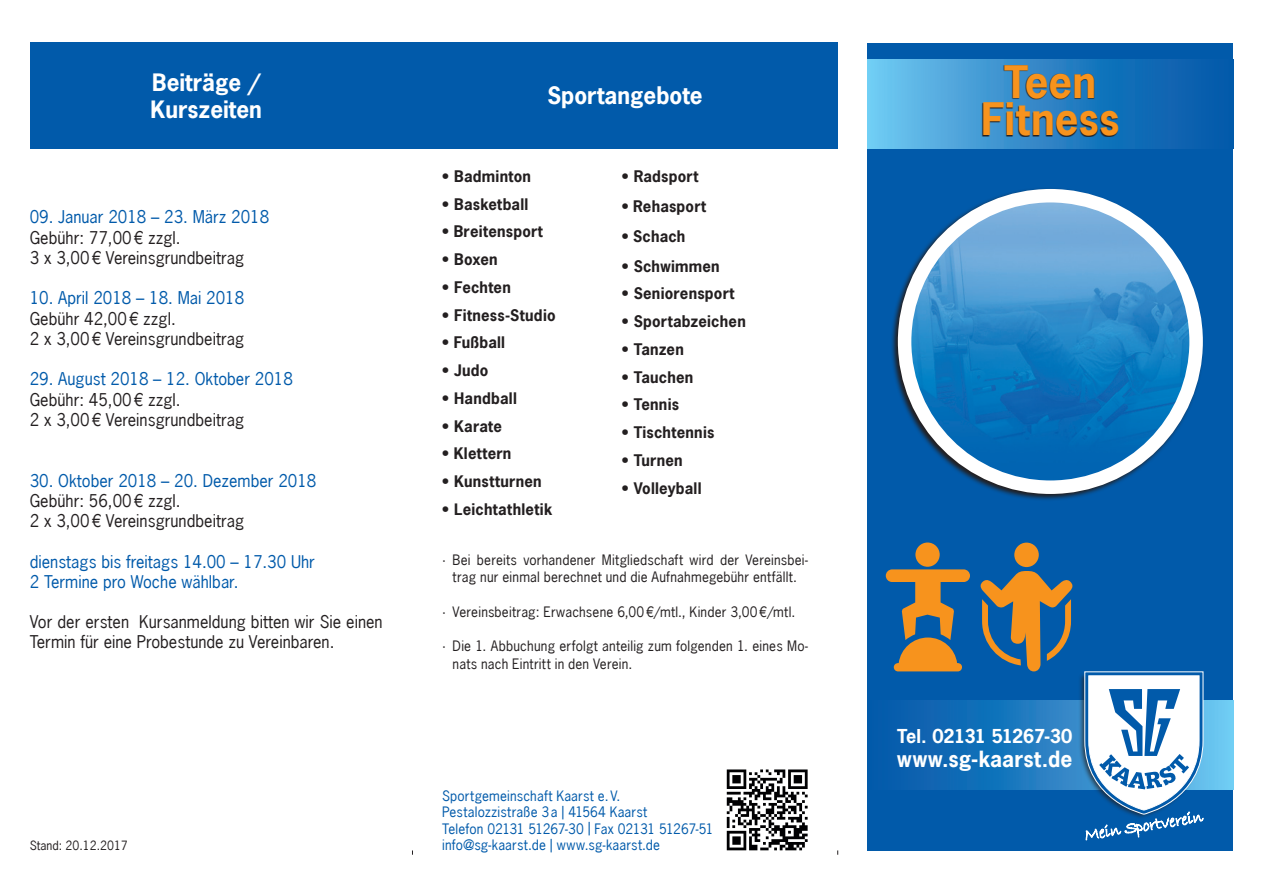
<style>
.page{position:relative;width:1263px;height:893px;background:#fff}
.page>*{position:absolute;margin:0;border:0;box-sizing:border-box;transform-origin:0 0}
.t1{font:700 42px/37.5px "News Gothic LT";color:#f7931d;text-align:center}
.t2{font:700 22.5px/27px "News Gothic LT";color:#fff}
.t3{font:700 21px "News Gothic LT";letter-spacing:.01em;color:#fff}
.t4{font:700 18px "News Gothic LT";letter-spacing:-.045em;color:#fff}
.t5{font:16.5px/20.2px "News Gothic LT";color:#231f20}
.t6{font:16.5px/20.2px "News Gothic LT";color:#015aaa}
.t7{font:700 15px "News Gothic LT";letter-spacing:.015em;color:#231f20}
.t8{font:13.5px/17.2px "News Gothic LT";letter-spacing:.015em;color:#231f20;text-align:center}
.t9{font:13.5px/16.5px "News Gothic LT";letter-spacing:.01em;color:#015aaa}
.t10{font:12px "News Gothic LT";color:#231f20}
</style>
<div class="page">
<div style="left:867px;top:43px;width:366px;height:807px;background:#015aaa"></div>
<div style="left:867px;top:60px;width:366px;height:89px;background:linear-gradient(to right,#6bc3ee,#004fa4)"></div>
<div style="left:30px;top:43px;width:808px;height:106px;background:#015aaa"></div>
<svg style="left:908px;top:701px;width:325px;height:89px"></svg>
<svg style="left:891px;top:188px;width:312px;height:312px"></svg>
<img style="left:904px;top:196px;width:292px;height:291px;border-radius:146px">
<div style="left:898px;top:189px;width:305px;height:305px;border:14px solid #fff;border-radius:50%"></div>
<div style="left:1078px;top:672px;width:124px;height:147px;background:#231f20;opacity:.75"></div>
<svg style="left:1084px;top:671px;width:120px;height:170px"></svg>
<svg style="left:726px;top:769px;width:76px;height:82px"></svg>
<svg style="left:727px;top:769px;width:81px;height:81px"></svg>
<svg style="left:982px;top:65px;width:136px;height:72px;background:#27608b"></svg>
<svg style="left:886px;top:569px;width:84px;height:102px"></svg>
<div style="left:915px;top:542px;width:25px;height:25px;background:#f7931d;border-radius:50%"></div>
<svg style="left:980px;top:571px;width:93px;height:100px"></svg>
<div style="left:1014px;top:543px;width:25px;height:24px;background:#f7931d;border-radius:50%"></div>
<h2 class="t2" style="left:151px;top:69px;width:113px">Beiträge /<br>Kurszeiten</h2>
<p class="t6" style="left:30px;top:207px;width:241px">09. Januar 2018 – 23. März 2018</p>
<p class="t5" style="left:30px;top:227px;width:216px">Gebühr: 77,00€ zzgl.<br>3 x 3,00€ Vereinsgrundbeitrag</p>
<p class="t6" style="left:30px;top:288px;width:216px">10. April 2018 – 18. Mai 2018</p>
<p class="t5" style="left:30px;top:308px;width:216px">Gebühr 42,00€ zzgl.<br>2 x 3,00€ Vereinsgrundbeitrag</p>
<p class="t6" style="left:30px;top:369px;width:265px">29. August 2018 – 12. Oktober 2018</p>
<p class="t5" style="left:30px;top:389px;width:216px">Gebühr: 45,00€ zzgl.<br>2 x 3,00€ Vereinsgrundbeitrag</p>
<p class="t6" style="left:30px;top:470px;width:288px">30. Oktober 2018 – 20. Dezember 2018</p>
<p class="t5" style="left:30px;top:490px;width:216px">Gebühr: 56,00€ zzgl.<br>2 x 3,00€ Vereinsgrundbeitrag</p>
<p class="t6" style="left:30px;top:551px;width:287px">dienstags bis freitags 14.00 – 17.30 Uhr<br>2 Termine pro Woche wählbar.</p>
<p class="t5" style="left:30px;top:612px;width:354px;line-height:19.8px">Vor der ersten Kursanmeldung bitten wir Sie einen<br>Termin für eine Probestunde zu Vereinbaren.</p>
<p class="t10" style="left:30px;top:837px;width:100px">Stand: 20.12.2017</p>
<h2 class="t2" style="left:547px;top:82px;width:157px">Sportangebote</h2>
<p class="t7" style="left:442px;top:166px;width:90px">• Badminton</p>
<p class="t7" style="left:442px;top:194px;width:88px">• Basketball</p>
<p class="t7" style="left:442px;top:222px;width:102px">• Breitensport</p>
<p class="t7" style="left:442px;top:249px;width:57px">• Boxen</p>
<p class="t7" style="left:442px;top:277px;width:70px">• Fechten</p>
<p class="t7" style="left:442px;top:305px;width:115px">• Fitness-Studio</p>
<p class="t7" style="left:442px;top:333px;width:64px">• Fußball</p>
<p class="t7" style="left:442px;top:360px;width:48px">• Judo</p>
<p class="t7" style="left:442px;top:388px;width:76px">• Handball</p>
<p class="t7" style="left:442px;top:416px;width:61px">• Karate</p>
<p class="t7" style="left:442px;top:444px;width:71px">• Klettern</p>
<p class="t7" style="left:442px;top:471px;width:101px">• Kunstturnen</p>
<p class="t7" style="left:442px;top:499px;width:112px">• Leichtathletik</p>
<p class="t7" style="left:622px;top:166px;width:78px">• Radsport</p>
<p class="t7" style="left:622px;top:196px;width:86px">• Rehasport</p>
<p class="t7" style="left:622px;top:226px;width:65px">• Schach</p>
<p class="t7" style="left:622px;top:256px;width:100px">• Schwimmen</p>
<p class="t7" style="left:622px;top:284px;width:114px">• Seniorensport</p>
<p class="t7" style="left:622px;top:312px;width:126px">• Sportabzeichen</p>
<p class="t7" style="left:622px;top:339px;width:64px">• Tanzen</p>
<p class="t7" style="left:622px;top:367px;width:73px">• Tauchen</p>
<p class="t7" style="left:622px;top:395px;width:59px">• Tennis</p>
<p class="t7" style="left:622px;top:423px;width:94px">• Tischtennis</p>
<p class="t7" style="left:622px;top:450px;width:63px">• Turnen</p>
<p class="t7" style="left:622px;top:478px;width:81px">• Volleyball</p>
<p class="t8" style="left:442px;top:551px;width:367px">· Bei bereits vorhandener Mitgliedschaft wird der Vereinsbei&shy;trag nur einmal berechnet und die Aufnahmegebühr entfällt.</p>
<p class="t8" style="left:442px;top:603px;width:355px">· Vereinsbeitrag: Erwachsene 6,00€/mtl., Kinder 3,00€/mtl.</p>
<p class="t8" style="left:453px;top:637px;width:357px;text-align:left;text-indent:-11px">· Die 1. Abbuchung erfolgt anteilig zum folgenden 1. eines Mo&shy;nats nach Eintritt in den Verein.</p>
<p class="t9" style="left:442px;top:787px;width:273px">Sportgemeinschaft Kaarst e.V.<br>Pestalozzistraße 3a | 41564 Kaarst<br>Telefon 02131 51267-30 | Fax 02131 51267-51 info@sg-kaarst.de | www.sg-kaarst.de</p>
<h1 class="t1" style="left:981px;top:62px;width:140px">Teen<br>Fitness</h1>
<p class="t4" style="left:897px;top:724px;width:177px">Tel. 02131 51267-30</p>
<p class="t3" style="left:897px;top:745px;width:177px">www.sg-kaarst.de</p>
</div>
